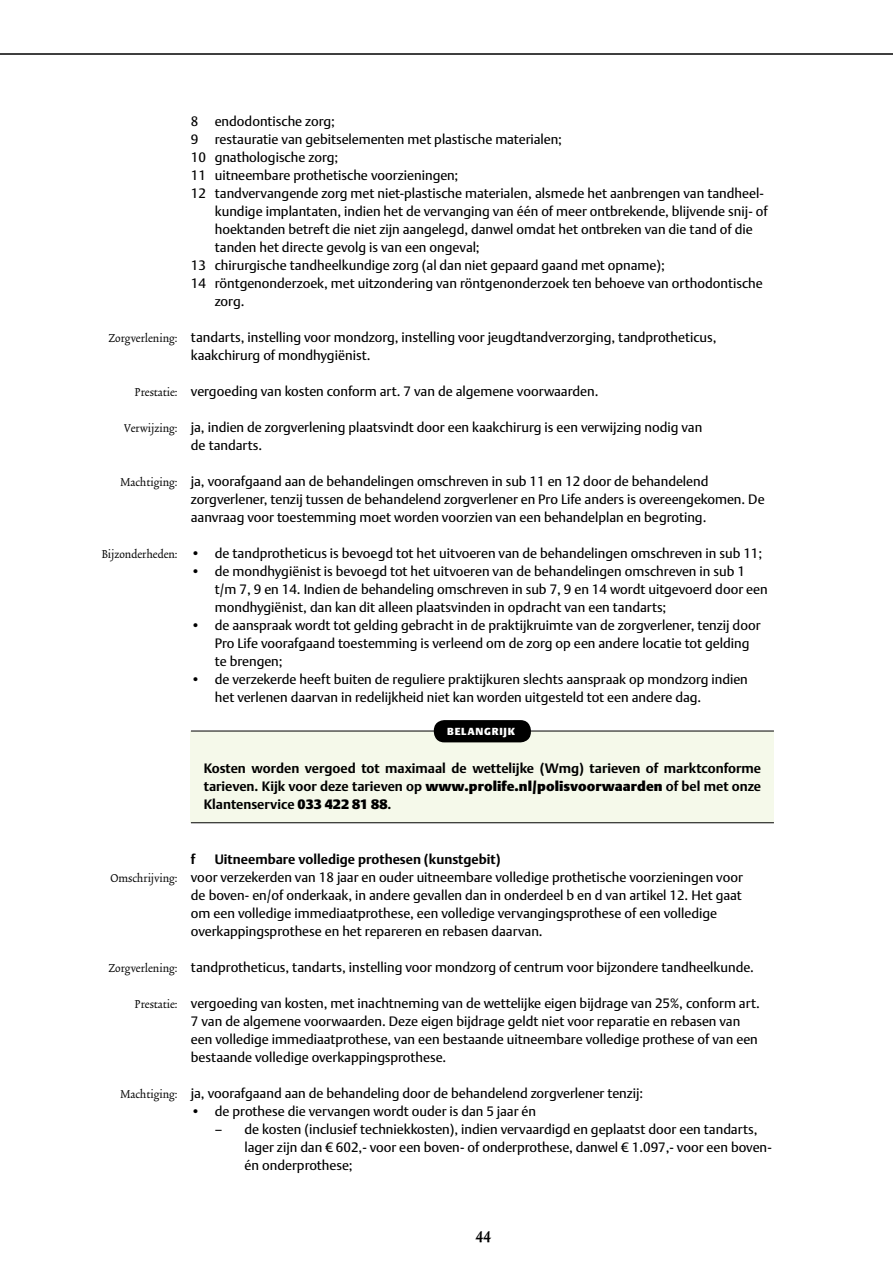
<style>
.page{position:relative;width:893px;height:1263px;background:#fff}
.page>*{position:absolute;margin:0;border:0;box-sizing:border-box;transform-origin:0 0}
.t1{font:18px "Trinite No 2 Bol Tab";color:#000}
.t2{font:13.5px/18px "DTL Argo T";color:#000}
.t3{font:700 13.5px/18px "DTL Argo T";color:#000;text-align:justify}
.t4{font:800 10.2px "DTL Argo T";letter-spacing:.065em;color:#fff}
.s1{font-family:"Trinite No 2 Rom Con"}
.s2{font-weight:800}
</style>
<div class="page">
<hr style="left:0;top:54px;width:893px;height:1px;background:#000">
<div style="left:191px;top:731px;width:583px;height:92px;background:#f5f9ea"></div>
<hr style="left:191px;top:731px;width:583px;height:1px;background:#000">
<hr style="left:191px;top:822px;width:583px;height:1px;background:#000">
<div style="left:434px;top:720px;width:97px;height:22px;background:#000;border-radius:11px"></div>
<p class="t2" style="left:191px;top:112px;width:146px">8 endodontische zorg;</p>
<p class="t2" style="left:191px;top:130px;width:372px">9 restauratie van gebitselementen met plastische materialen;</p>
<p class="t2" style="left:191px;top:148px;width:149px">10 gnathologische zorg;</p>
<p class="t2" style="left:191px;top:166px;width:269px">11 uitneembare prothetische voorzieningen;</p>
<p class="t2" style="left:191px;top:184px;width:573px">12 tandvervangende zorg met niet-plastische materialen, alsmede het aanbrengen van tandheel-</p>
<p class="t2" style="left:215px;top:202px;width:554px">kundige implantaten, indien het de vervanging van één of meer ontbrekende, blijvende snij- of</p>
<p class="t2" style="left:215px;top:220px;width:539px">hoektanden betreft die niet zijn aangelegd, danwel omdat het ontbreken van die tand of die</p>
<p class="t2" style="left:215px;top:238px;width:267px">tanden het directe gevolg is van een ongeval;</p>
<p class="t2" style="left:191px;top:256px;width:476px">13 chirurgische tandheelkundige zorg (al dan niet gepaard gaand met opname);</p>
<p class="t2" style="left:191px;top:274px;width:573px">14 röntgenonderzoek, met uitzondering van röntgenonderzoek ten behoeve van orthodontische</p>
<p class="t2" style="left:215px;top:292px;width:31px">zorg.</p>
<p class="t2" style="left:191px;top:328px;width:527px;text-indent:-82px"><span class="s1">Zorgverlening:</span> tandarts, instelling voor mondzorg, instelling voor jeugdtandverzorging, tandprotheticus, kaakchirurg of mondhygiënist.</p>
<p class="t2" style="left:135px;top:382px;width:465px"><span class="s1">Prestatie:</span> vergoeding van kosten conform art. 7 van de algemene voorwaarden.</p>
<p class="t2" style="left:191px;top:418px;width:513px;text-indent:-67px"><span class="s1">Verwijzing:</span> ja, indien de zorgverlening plaatsvindt door een kaakchirurg is een verwijzing nodig van de tandarts.</p>
<p class="t2" style="left:191px;top:472px;width:575px;text-indent:-70px"><span class="s1">Machtiging:</span> ja, voorafgaand aan de behandelingen omschreven in sub 11 en 12 door de behandelend zorgverlener, tenzij tussen de behandelend zorgverlener en Pro Life anders is overeengekomen. De aanvraag voor toestemming moet worden voorzien van een behandelplan en begroting.</p>
<p class="t2" style="left:102px;top:544px;width:662px"><span class="s1">Bijzonderheden:</span> • de tandprotheticus is bevoegd tot het uitvoeren van de behandelingen omschreven in sub 11;</p>
<p class="t2" style="left:215px;top:562px;width:554px;text-indent:-24px">• de mondhygiënist is bevoegd tot het uitvoeren van de behandelingen omschreven in sub 1 t/m 7, 9 en 14. Indien de behandeling omschreven in sub 7, 9 en 14 wordt uitgevoerd door een mondhygiënist, dan kan dit alleen plaatsvinden in opdracht van een tandarts;</p>
<p class="t2" style="left:215px;top:616px;width:547px;text-indent:-24px">• de aanspraak wordt tot gelding gebracht in de praktijkruimte van de zorgverlener, tenzij door<br>Pro Life voorafgaand toestemming is verleend om de zorg op een andere locatie tot gelding te brengen;</p>
<p class="t2" style="left:215px;top:670px;width:535px;text-indent:-24px">• de verzekerde heeft buiten de reguliere praktijkuren slechts aanspraak op mondzorg indien het verlenen daarvan in redelijkheid niet kan worden uitgesteld tot een andere dag.</p>
<p class="t4" style="left:447px;top:724px;width:69px">BELANGRIJK</p>
<p class="t3" style="left:204px;top:759px;width:559px">Kosten worden vergoed tot maximaal de wettelijke (Wmg) tarieven of marktconforme tarieven. Kijk voor deze tarieven op <span class="s2">www.prolife.nl/polisvoorwaarden</span> of bel met onze Klantenservice <span class="s2">033 422 81 88</span>.</p>
<p class="t3" style="left:191px;top:850px;width:6px">f</p>
<p class="t3" style="left:215px;top:850px;width:287px">Uitneembare volledige prothesen (kunstgebit)</p>
<p class="t2" style="left:110px;top:868px;width:634px"><span class="s1">Omschrijving:</span> voor verzekerden van 18 jaar en ouder uitneembare volledige prothetische voorzieningen voor</p>
<p class="t2" style="left:191px;top:886px;width:552px">de boven- en/of onderkaak, in andere gevallen dan in onderdeel b en d van artikel 12. Het gaat</p>
<p class="t2" style="left:191px;top:904px;width:528px">om een volledige immediaatprothese, een volledige vervangingsprothese of een volledige</p>
<p class="t2" style="left:191px;top:922px;width:353px">overkappingsprothese en het repareren en rebasen daarvan.</p>
<p class="t2" style="left:109px;top:958px;width:647px"><span class="s1">Zorgverlening:</span> tandprotheticus, tandarts, instelling voor mondzorg of centrum voor bijzondere tandheelkunde.</p>
<p class="t2" style="left:191px;top:994px;width:570px;text-indent:-56px"><span class="s1">Prestatie:</span> vergoeding van kosten, met inachtneming van de wettelijke eigen bijdrage van 25%, conform art.<br>7 van de algemene voorwaarden. Deze eigen bijdrage geldt niet voor reparatie en rebasen van een volledige immediaatprothese, van een bestaande uitneembare volledige prothese of van een bestaande volledige overkappingsprothese.</p>
<p class="t2" style="left:120px;top:1084px;width:524px"><span class="s1">Machtiging:</span> ja, voorafgaand aan de behandeling door de behandelend zorgverlener tenzij:</p>
<p class="t2" style="left:191px;top:1102px;width:347px">• de prothese die vervangen wordt ouder is dan 5 jaar én</p>
<p class="t2" style="left:245px;top:1120px;width:529px;text-indent:-30px">– de kosten (inclusief techniekkosten), indien vervaardigd en geplaatst door een tandarts, lager zijn dan € 602,- voor een boven- of onderprothese, danwel € 1.097,- voor een boven&shy;én onderprothese;</p>
<h1 class="t1" style="left:476px;top:1229px;width:17px">44</h1>
</div>
